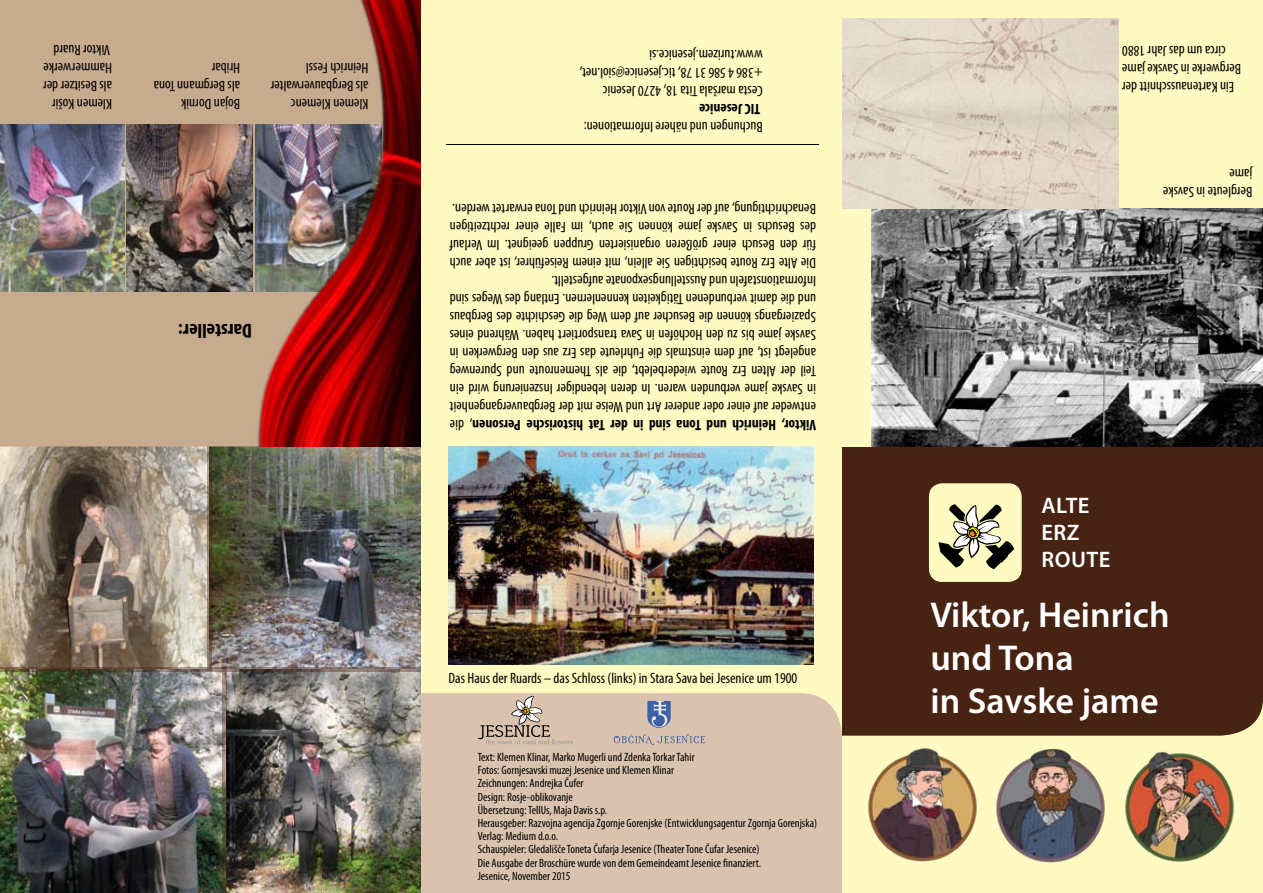
<style>
.page{position:relative;width:1263px;height:893px;background:#fffac2}
.page>*{position:absolute;margin:0;border:0;box-sizing:border-box;transform-origin:0 0}
.t1{font:600 36px/43.2px "Myriad Pro";color:#fff}
.t2{font:600 22.5px/27px "Myriad Pro";letter-spacing:.02em;color:#fff}
.t3{font:700 condensed 20.1px "Myriad Pro";color:#000}
.t4{font:condensed 15px/18px "Myriad Pro";color:#000}
.t5{font:700 condensed 15px "Myriad Pro";color:#000}
.t6{font:condensed 12px/13.2px "Myriad Pro";color:#000}
.s1{font-weight:700}
</style>
<div class="page">
<div style="left:421px;top:693px;width:421px;height:200px;background:#d9c3ae"></div>
<div style="left:842px;top:446px;width:421px;height:290px;background:#472314"></div>
<div style="left:929px;top:483px;width:93px;height:99px;background:#fffac2;border-radius:13px"></div>
<svg style="left:929px;top:489px;width:92px;height:93px"></svg>
<img style="left:872px;top:208px;width:391px;height:239px">
<img style="left:842px;top:18px;width:276px;height:190px">
<img style="left:0;top:446px;width:208px;height:221px">
<img style="left:212px;top:446px;width:209px;height:221px">
<img style="left:227px;top:671px;width:194px;height:222px">
<img style="left:0;top:671px;width:223px;height:222px">
<img style="left:449px;top:446px;width:365px;height:219px">
<svg style="left:647px;top:701px;width:24px;height:27px"></svg>
<svg style="left:614px;top:734px;width:91px;height:11px"></svg>
<svg style="left:478px;top:696px;width:95px;height:48px;background:#c5b3a1"></svg>
<hr style="left:446px;top:144px;width:372px;height:1px;background:#000">
<svg style="left:0;top:667px;width:421px;height:4px;background:#6f5e52"></svg>
<svg style="left:208px;top:446px;width:4px;height:225px"></svg>
<svg style="left:223px;top:667px;width:4px;height:226px"></svg>
<div style="left:0;top:0;width:250px;height:446px;background:#c7ab8f"></div>
<img style="left:0;top:124px;width:124px;height:167px">
<img style="left:127px;top:124px;width:123px;height:167px">
<img style="left:250px;top:0;width:171px;height:446px">
<img style="left:978px;top:734px;width:144px;height:144px;border-radius:72px">
<img style="left:1107px;top:734px;width:144px;height:144px;border-radius:72px">
<img style="left:851px;top:733px;width:144px;height:144px;border-radius:72px">
<p class="t4" style="left:112px;top:113px;width:70px;rotate:-180deg">Klemen Košir als Besitzer der<br>Hammerwerke<br>Viktor Ruard</p>
<p class="t4" style="left:240px;top:113px;width:88px;rotate:-180deg">Bojan Dornik<br>als Bergmann Tona<br>Hribar</p>
<p class="t4" style="left:368px;top:113px;width:99px;rotate:-180deg">Klemen Klemenc<br>als Bergbauverwalter<br>Heinrich Fessl</p>
<h3 class="t3" style="left:252px;top:343px;width:75px;rotate:-180deg">Darsteller:</h3>
<p class="t4" style="left:763px;top:100px;width:185px;rotate:-180deg">Cesta maršala Tita 18, 4270 Jesenic +386 4 586 31 78, tic.jesenice@siol.net, www.turizem.jesenice.si</p>
<p class="t5" style="left:760px;top:118px;width:63px;rotate:-180deg">TIC Jesenice</p>
<p class="t4" style="left:763px;top:136px;width:180px;rotate:-180deg">Buchungen und nähere Informationen:</p>
<p class="t4" style="left:816px;top:434px;width:368px;rotate:-180deg"><span class="s1">Viktor, Heinrich und Tona sind in der Tat historische Personen</span>, die entweder auf einer oder anderer Art und Weise mit der Bergbauvergangenheit in Savske jame verbunden waren. In deren lebendiger Inszenierung wird ein Teil der Alten Erz Route wiederbelebt, die als Themenroute und Spurenweg angelegt ist, auf dem einstmals die Fuhrleute das Erz aus den Bergwerken in Savske jame bis zu den Hochöfen in Sava transportiert haben. Während eines Spaziergangs können die Besucher auf dem Weg die Geschichte des Bergbaus und die damit verbundenen Tätigkeiten kennenlernen. Entlang des Weges sind Informationstafeln und Ausstellungsexponate aufgestellt.<br>Die Alte Erz Route besichtigen Sie allein, mit einem Reiseführer, ist aber auch für den Besuch einer größeren organisierten Gruppen geeignet. Im Verlauf des Besuchs in Savske jame können Sie auch, im Falle einer rechtzeitigen Benachrichtigung, auf der Route von Viktor Heinrich und Tona erwartet werden.</p>
<p class="t4" style="left:449px;top:669px;width:350px">Das Haus der Ruards – das Schloss (links) in Stara Sava bei Jesenice um 1900</p>
<p class="t6" style="left:478px;top:750px;width:341px">Text: Klemen Klinar, Marko Mugerli und Zdenka Torkar Tahir<br>Fotos: Gornjesavski muzej Jesenice und Klemen Klinar<br>Zeichnungen: Andrejka Čufer<br>Design: Rosje-oblikovanje<br>Übersetzung: TellUs, Maja Davis s.p.<br>Herausgeber: Razvojna agencija Zgornje Gorenjske (Entwicklungsagentur Zgornja Gorenjska)<br>Verlag: Medium d.o.o.<br>Schauspieler: Gledališče Toneta Čufarja Jesenice (Theater Tone Čufar Jesenice)<br>Die Ausgabe der Broschüre wurde von dem Gemeindeamt Jesenice finanziert.<br>Jesenice, November 2015</p>
<p class="t4" style="left:1241px;top:96px;width:121px;text-align:right;rotate:-180deg">Ein Kartenausschnitt der<br>Bergwerke in Savske jame circa um das Jahr 1880</p>
<p class="t4" style="left:1252px;top:201px;width:91px;rotate:-180deg">Bergleute in Savske jame</p>
<h2 class="t2" style="left:1041px;top:492px;width:70px">ALTE<br>ERZ<br>ROUTE</h2>
<h1 class="t1" style="left:930px;top:594px;width:241px">Viktor, Heinrich und Tona<br>in Savske jame</h1>
</div>
